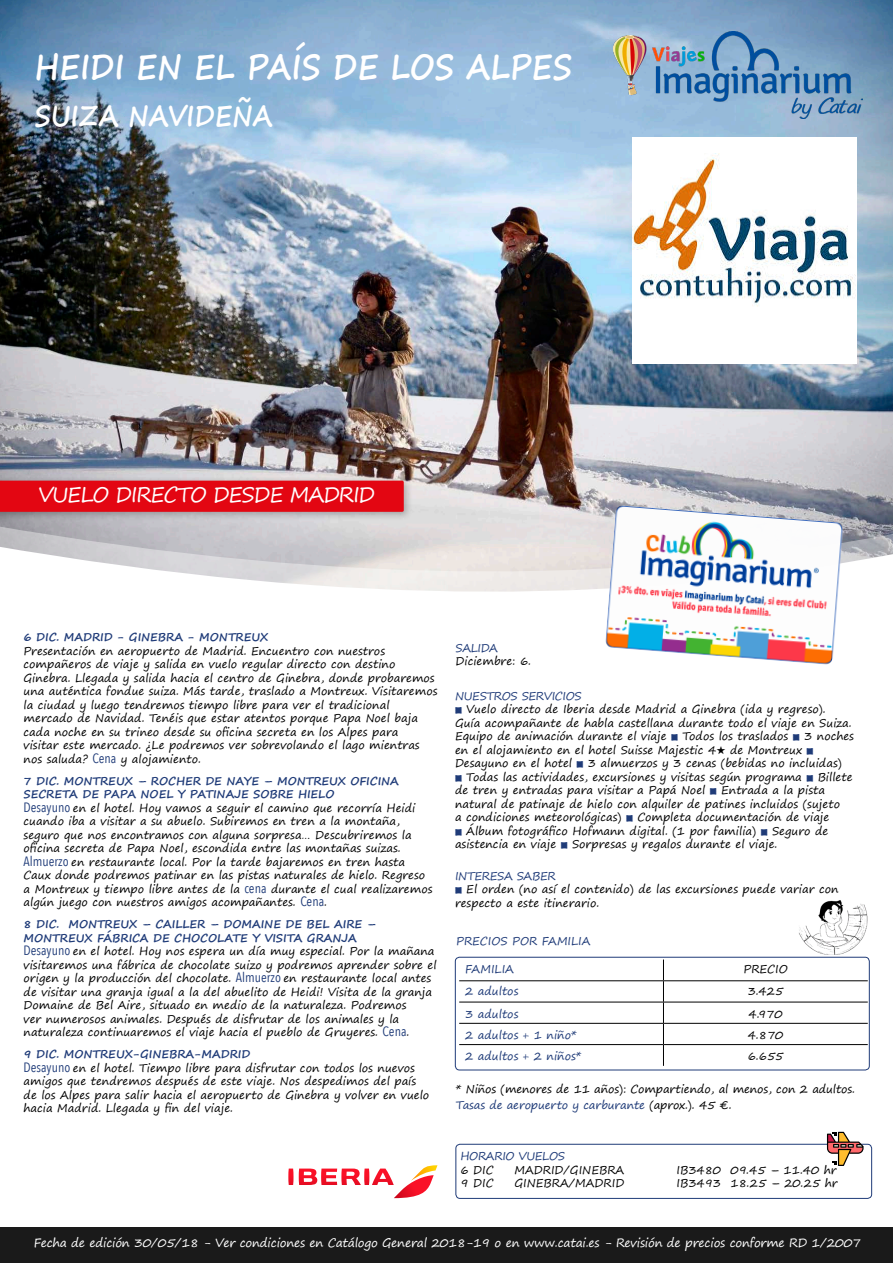
<style>
.page{position:relative;width:893px;height:1263px;background:#fff}
.page>*{position:absolute;margin:0;border:0;box-sizing:border-box;transform-origin:0 0}
.t1{font:700 34.8px "Segoe Print";color:#fff;scale:.88 1}
.t2{font:700 29.1px "Segoe Print";color:#fff;scale:.88 1}
.t3{font:21px "Segoe Print";letter-spacing:-.05em;color:#fff}
.t4{font:12px "Segoe Print";letter-spacing:-.02em;color:#fff}
.PARRAFO_ITINERARIO{font:11.25px/13.5px "Segoe Print";color:#000}
.DIAS_EN_AZUL_CON_ESP{font:700 11.25px/13.5px "Segoe Print";color:#1f3b78}
.PARRAFO_ITINERARIO-2{font:11.25px "Segoe Print";letter-spacing:-.01em;color:#1f3b78}
.s1{font-family:"Avenir Next Condensed";font-size:13.5px;color:#1f3b78}
.s2{color:#1f3b78}
.s3{color:#000}
</style>
<div class="page">
<img style="left:0;top:0;width:893px;height:524px">
<div style="left:0;top:1227px;width:893px;height:36px;background:#1a1a1a"></div>
<svg style="left:0;top:524px;width:893px;height:68px"></svg>
<div style="left:0;top:476px;width:414px;height:46px;background:#000;opacity:.25"></div>
<div style="left:0;top:481px;width:404px;height:31px;background:#e30612"></div>
<img style="left:613px;top:32px;width:249px;height:87px">
<img style="left:598px;top:496px;width:255px;height:169px">
<div style="left:455px;top:1144px;width:417px;height:55px;border:1px solid #1f3b78;border-radius:4px"></div>
<svg style="left:827px;top:1132px;width:36px;height:34px"></svg>
<div style="left:455px;top:957px;width:415px;height:113px;border:1px solid #1f3b78;border-radius:4px"></div>
<hr style="left:459px;top:1002px;width:204px;height:1px;background:#000">
<hr style="left:663px;top:1002px;width:205px;height:1px;background:#000">
<hr style="left:459px;top:1023px;width:204px;height:1px;background:#000">
<hr style="left:663px;top:1023px;width:205px;height:1px;background:#000">
<hr style="left:459px;top:1044px;width:204px;height:1px;background:#000">
<hr style="left:663px;top:1044px;width:205px;height:1px;background:#000">
<svg style="left:663px;top:959px;width:1px;height:107px"></svg>
<hr style="left:459px;top:980px;width:204px;height:1px;background:#000">
<hr style="left:663px;top:980px;width:205px;height:1px;background:#000">
<img style="left:799px;top:900px;width:69px;height:55px">
<svg style="left:288px;top:1165px;width:149px;height:33px"></svg>
<img style="left:633px;top:137px;width:223px;height:227px">
<p class="t1" style="left:34px;top:35px;width:613px">HEIDI EN EL PAÍS DE LOS ALPES</p>
<p class="t2" style="left:34px;top:89px;width:272px">SUIZA NAVIDEÑA</p>
<p class="t3" style="left:38px;top:476px;width:338px">VUELO DIRECTO DESDE MADRID</p>
<p class="DIAS_EN_AZUL_CON_ESP" style="left:24px;top:630px;width:246px">6 DIC. MADRID - GINEBRA - MONTREUX</p>
<p class="PARRAFO_ITINERARIO" style="left:24px;top:643px;width:415px">Presentación en aeropuerto de Madrid. Encuentro con nuestros compañeros de viaje y salida en vuelo regular directo con destino Ginebra. Llegada y salida hacia el centro de Ginebra, donde probaremos una auténtica fondue suiza. Más tarde, traslado a Montreux. Visitaremos la ciudad y luego tendremos tiempo libre para ver el tradicional mercado de Navidad. Tenéis que estar atentos porque Papa Noel baja cada noche en su trineo desde su oficina secreta en los Alpes para<br>visitar este mercado. ¿Le podremos ver sobrevolando el lago mientras nos saluda? <span class="s1">Cena</span> y alojamiento.</p>
<p class="DIAS_EN_AZUL_CON_ESP" style="left:24px;top:773px;width:377px">7 DIC. MONTREUX – ROCHER DE NAYE – MONTREUX OFICINA<br>SECRETA DE PAPA NOEL Y PATINAJE SOBRE HIELO</p>
<p class="PARRAFO_ITINERARIO" style="left:24px;top:800px;width:410px"><span class="s1">Desayuno</span> en el hotel. Hoy vamos a seguir el camino que recorría Heidi cuando iba a visitar a su abuelo. Subiremos en tren a la montaña, seguro que nos encontramos con alguna sorpresa… Descubriremos la oficina secreta de Papa Noel, escondida entre las montañas suizas.<br><span class="s1">Almuerzo</span> en restaurante local. Por la tarde bajaremos en tren hasta Caux donde podremos patinar en las pistas naturales de hielo. Regreso a Montreux y tiempo libre antes de la <span class="s1">cena</span> durante el cual realizaremos algún juego con nuestros amigos acompañantes. <span class="s1">Cena</span>.</p>
<p class="DIAS_EN_AZUL_CON_ESP" style="left:24px;top:917px;width:354px">8 DIC. MONTREUX – CAILLER – DOMAINE DE BEL AIRE –<br>MONTREUX FÁBRICA DE CHOCOLATE Y VISITA GRANJA</p>
<p class="PARRAFO_ITINERARIO" style="left:24px;top:944px;width:415px"><span class="s1">Desayuno</span> en el hotel. Hoy nos espera un día muy especial. Por la mañana visitaremos una fábrica de chocolate suizo y podremos aprender sobre el origen y la producción del chocolate. <span class="s1">Almuerzo</span> en restaurante local antes de visitar una granja igual a la del abuelito de Heidi! Visita de la granja Domaine de Bel Aire, situado en medio de la naturaleza. Podremos<br>ver numerosos animales. Después de disfrutar de los animales y la naturaleza continuaremos el viaje hacia el pueblo de Gruyeres. <span class="s1">Cena</span>.</p>
<p class="DIAS_EN_AZUL_CON_ESP" style="left:24px;top:1047px;width:228px">9 DIC. MONTREUX-GINEBRA-MADRID</p>
<p class="PARRAFO_ITINERARIO" style="left:24px;top:1060px;width:407px"><span class="s1">Desayuno</span> en el hotel. Tiempo libre para disfrutar con todos los nuevos amigos que tendremos después de este viaje. Nos despedimos del país de los Alpes para salir hacia el aeropuerto de Ginebra y volver en vuelo hacia Madrid. Llegada y fin del viaje.</p>
<p class="PARRAFO_ITINERARIO-2" style="left:455px;top:638px;width:44px">SALIDA</p>
<p class="PARRAFO_ITINERARIO" style="left:455px;top:654px;width:77px">Diciembre: 6.</p>
<p class="PARRAFO_ITINERARIO-2" style="left:455px;top:686px;width:128px">NUESTROS SERVICIOS</p>
<p class="PARRAFO_ITINERARIO" style="left:455px;top:702px;width:372px"><span class="s2">■</span> Vuelo directo de Iberia desde Madrid a Ginebra (ida y regreso).</p>
<p class="PARRAFO_ITINERARIO" style="left:455px;top:716px;width:398px">Guía acompañante de habla castellana durante todo el viaje en Suiza.</p>
<p class="PARRAFO_ITINERARIO" style="left:455px;top:729px;width:401px">Equipo de animación durante el viaje <span class="s2">■</span> Todos los traslados <span class="s2">■</span> 3 noches en el alojamiento en el hotel Suisse Majestic 4★ de Montreux <span class="s2">■<br></span>Desayuno en el hotel <span class="s2">■</span> 3 almuerzos y 3 cenas (bebidas no incluidas)</p>
<p class="PARRAFO_ITINERARIO" style="left:455px;top:770px;width:399px"><span class="s2">■</span> Todas las actividades, excursiones y visitas según programa <span class="s2">■</span> Billete de tren y entradas para visitar a Papá Noel <span class="s2">■</span> Entrada a la pista natural de patinaje de hielo con alquiler de patines incluidos (sujeto<br>a condiciones meteorológicas) <span class="s2">■</span> Completa documentación de viaje</p>
<p class="PARRAFO_ITINERARIO" style="left:455px;top:824px;width:375px"><span class="s2">■</span> Álbum fotográfico Hofmann digital. (1 por familia) <span class="s2">■</span> Seguro de asistencia en viaje <span class="s2">■</span> Sorpresas y regalos durante el viaje.</p>
<p class="PARRAFO_ITINERARIO-2" style="left:455px;top:866px;width:102px">INTERESA SABER</p>
<p class="PARRAFO_ITINERARIO" style="left:455px;top:882px;width:385px"><span class="s2">■</span> El orden (no así el contenido) de las excursiones puede variar con respecto a este itinerario.</p>
<p class="PARRAFO_ITINERARIO-2" style="left:456px;top:931px;width:136px">PRECIOS POR FAMILIA</p>
<p class="PARRAFO_ITINERARIO-2" style="left:465px;top:959px;width:50px">FAMILIA</p>
<p class="PARRAFO_ITINERARIO" style="left:743px;top:962px;width:46px">PRECIO</p>
<p class="PARRAFO_ITINERARIO-2" style="left:465px;top:981px;width:55px">2 adultos</p>
<p class="PARRAFO_ITINERARIO" style="left:748px;top:984px;width:37px">3.425</p>
<p class="PARRAFO_ITINERARIO-2" style="left:465px;top:1003px;width:55px">3 adultos</p>
<p class="PARRAFO_ITINERARIO" style="left:748px;top:1006px;width:36px">4.970</p>
<p class="PARRAFO_ITINERARIO-2" style="left:465px;top:1025px;width:113px">2 adultos + 1 niño*</p>
<p class="PARRAFO_ITINERARIO" style="left:748px;top:1028px;width:37px">4.870</p>
<p class="PARRAFO_ITINERARIO-2" style="left:465px;top:1046px;width:118px">2 adultos + 2 niños*</p>
<p class="PARRAFO_ITINERARIO" style="left:748px;top:1049px;width:37px">6.655</p>
<p class="PARRAFO_ITINERARIO" style="left:456px;top:1082px;width:401px">* Niños (menores de 11 años): Compartiendo, al menos, con 2 adultos.</p>
<p class="PARRAFO_ITINERARIO-2" style="left:456px;top:1095px;width:277px">Tasas de aeropuerto y carburante <span class="s3">(aprox.). 45 €.</span></p>
<p class="PARRAFO_ITINERARIO-2" style="left:460px;top:1146px;width:106px">HORARIO VUELOS</p>
<p class="PARRAFO_ITINERARIO" style="left:460px;top:1162px;width:35px">6 DIC</p>
<p class="PARRAFO_ITINERARIO" style="left:514px;top:1162px;width:111px">MADRID/GINEBRA</p>
<p class="PARRAFO_ITINERARIO" style="left:676px;top:1162px;width:162px">IB3480 09.45 – 11.40 hr</p>
<p class="PARRAFO_ITINERARIO" style="left:460px;top:1176px;width:35px">9 DIC</p>
<p class="PARRAFO_ITINERARIO" style="left:514px;top:1176px;width:111px">GINEBRA/MADRID</p>
<p class="PARRAFO_ITINERARIO" style="left:676px;top:1176px;width:163px">IB3493 18.25 – 20.25 hr</p>
<p class="t4" style="left:34px;top:1232px;width:829px">Fecha de edición 30/05/18 - Ver condiciones en Catálogo General 2018-19 o en www.catai.es - Revisión de precios conforme RD 1/2007</p>
</div>
